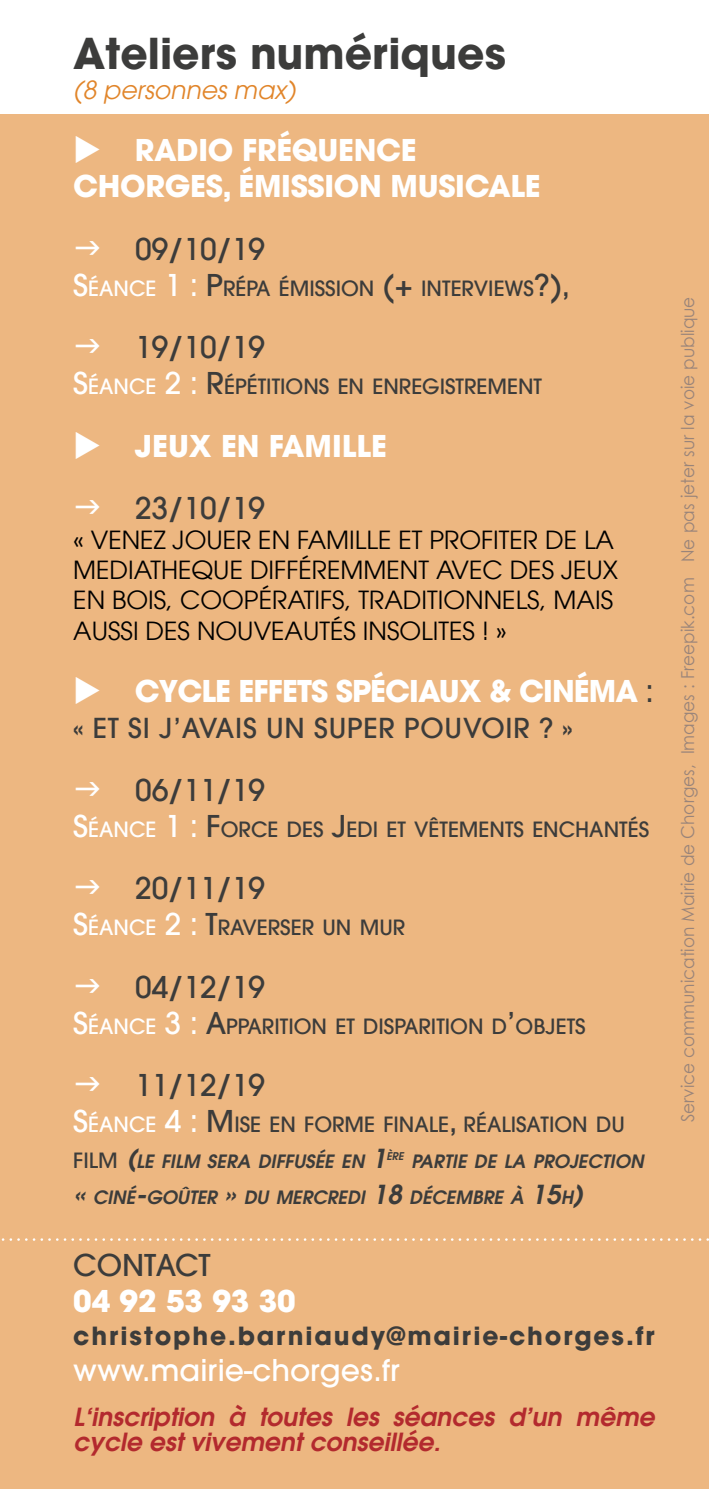
<style>
.page{position:relative;width:709px;height:1489px;background:#fff}
.page>*{position:absolute;margin:0;border:0;box-sizing:border-box;transform-origin:0 0}
.t1{font:700 42.5px "Avant Garde LT";color:#3c3c3b}
.t2{font:700 30px/36px "Avant Garde LT";letter-spacing:-.01em;color:#fff}
.t3{font:500 30px "Avant Garde LT";color:#3c3c3b}
.t4{font:700 30px "Avant Garde LT";letter-spacing:-.03em;color:#fff}
.t5{font:500 30px "Avant Garde LT";color:#fff}
.t6{font:500 30px "Avant Garde LT";color:#3c3c3b}
.t7{font:500 27.5px "Avant Garde LT";letter-spacing:.03em;color:#3c3c3b}
.t8{font:25px/30px "Avant Garde LT";color:#000}
.t9{font:italic 600 25px/25px "Avant Garde LT";color:#b32a2e}
.t10{font:700 25px "Avant Garde LT";letter-spacing:.075em;color:#3c3c3b}
.t11{font:italic 25px "Avant Garde LT";color:#e1852a}
.t12{font:500 21px "Avant Garde LT";color:#3c3c3b}
.t13{font:italic 600 18.25px/36px "Avant Garde LT";color:#3c3c3b}
.t14{font:17.75px "Century Gothic";color:#99847a;scale:.95 1}
.t15{font:italic 600 10.75px "Avant Garde LT";color:#3c3c3b}
.s1{font-size:30px;color:#fff}
.s2{color:#fff}
.s3{font-size:30px}
.s4{font-weight:500;color:#3c3c3b}
.s5{font-weight:500;font-style:normal;font-size:21px}
.s6{font-size:26.25px}
</style>
<div class="page">
<div style="left:0;top:115px;width:709px;height:1373px;background:#edb781"></div>
<svg style="left:1px;top:1238px;width:708px;height:2px"></svg>
<p class="t1" style="left:73px;top:25px;width:434px">Ateliers numériques</p>
<p class="t11" style="left:73px;top:75px;width:224px">(8 personnes max)</p>
<p class="t2" style="left:73px;top:132px;width:469px">◆ RADIO FRÉQUENCE<br>CHORGES, ÉMISSION MUSICALE</p>
<p class="t3" style="left:135px;top:230px;width:131px">09/10/19</p>
<p class="t12" style="left:73px;top:275px;width:498px"><span class="s1">S</span><span class="s2">ÉANCE</span> <span class="s1">1 :</span> <span class="s3">P</span>RÉPA ÉMISSION <span class="s3">(+</span> INTERVIEWS<span class="s3">?),</span></p>
<p class="t3" style="left:135px;top:329px;width:131px">19/10/19</p>
<p class="t12" style="left:73px;top:374px;width:470px"><span class="s1">S</span><span class="s2">ÉANCE</span> <span class="s1">2 :</span> <span class="s3">R</span>ÉPÉTITIONS EN ENREGISTREMENT</p>
<p class="t2" style="left:135px;top:414px;width:253px;line-height:62.5px;text-indent:-62px">◆ JEUX EN FAMILLE<br><span class="s4">23/10/19</span></p>
<p class="t8" style="left:73px;top:525px;width:546px">« VENEZ JOUER EN FAMILLE ET PROFITER DE LA MEDIATHEQUE DIFFÉREMMENT AVEC DES JEUX EN BOIS, COOPÉRATIFS, TRADITIONNELS, MAIS AUSSI DES NOUVEAUTÉS INSOLITES ! »</p>
<p class="t4" style="left:73px;top:671px;width:582px">◆ CYCLE EFFETS SPÉCIAUX &amp; CINÉMA <span class="s4">:</span></p>
<p class="t7" style="left:73px;top:711px;width:125px">« ET SI J’AVAI</p>
<p class="t7" style="left:243px;top:711px;width:235px">S UN SUPER POUVOIR</p>
<p class="t7" style="left:539px;top:711px;width:35px">? »</p>
<p class="t3" style="left:135px;top:771px;width:131px">06/11/19</p>
<p class="t12" style="left:73px;top:816px;width:576px"><span class="s1">S</span><span class="s2">ÉANCE</span> <span class="s1">1 :</span> <span class="s3">F</span>ORCE DES <span class="s3">J</span>EDI ET VÊTEMENTS ENCHANTÉS</p>
<p class="t3" style="left:135px;top:869px;width:131px">20/11/19</p>
<p class="t12" style="left:73px;top:914px;width:333px"><span class="s1">S</span><span class="s2">ÉANCE</span> <span class="s1">2 :</span> <span class="s3">T</span>RAVERSER UN MUR</p>
<p class="t3" style="left:135px;top:968px;width:131px">04/12/19</p>
<p class="t12" style="left:73px;top:1013px;width:513px"><span class="s1">S</span><span class="s2">ÉANCE</span> <span class="s1">3 :</span> <span class="s3">A</span>PPARITION ET DISPARITION D<span class="s3">’</span>OBJETS</p>
<p class="t3" style="left:135px;top:1066px;width:131px">11/12/19</p>
<p class="t12" style="left:73px;top:1111px;width:550px"><span class="s1">S</span><span class="s2">ÉANCE</span> <span class="s1">4 :</span> <span class="s3">M</span> ISE EN FORME FINALE<span class="s3">,</span> RÉALISATION DU</p>
<p class="t13" style="left:73px;top:1143px;width:315px"><span class="s5">FILM</span> <span class="s6">(</span>LE FILM SERA DIFFUSÉE EN <span class="s6">1</span></p>
<p class="t15" style="left:386px;top:1148px;width:19px">ÈRE</p>
<p class="t13" style="left:73px;top:1143px;width:572px;text-indent:338px">PARTIE DE LA PROJECTION <span class="s6">«</span> CINÉ<span class="s6">-</span>GOÛTER <span class="s6">»</span> DU MERCREDI <span class="s6">18</span> DÉCEMBRE À <span class="s6">15</span>H<span class="s6">)</span></p>
<p class="t6" style="left:73px;top:1246px;width:139px">CONTACT</p>
<p class="t2" style="left:73px;top:1282px;width:224px">04 92 53 93 30</p>
<p class="t10" style="left:73px;top:1319px;width:583px">christophe.barniaudy@mairie-chorges.fr</p>
<p class="t5" style="left:73px;top:1351px;width:328px">www.mairie-chorges.fr</p>
<p class="t9" style="left:73px;top:1403px;width:583px">L‘inscription à toutes les séances d’un même cycle est vivement conseillée.</p>
<p class="t14" style="left:675px;top:1122px;width:870px;rotate:-90deg">Service communication Mairie de Chorges, Images : Freepik.com Ne pas jeter sur la voie publique</p>
</div>
